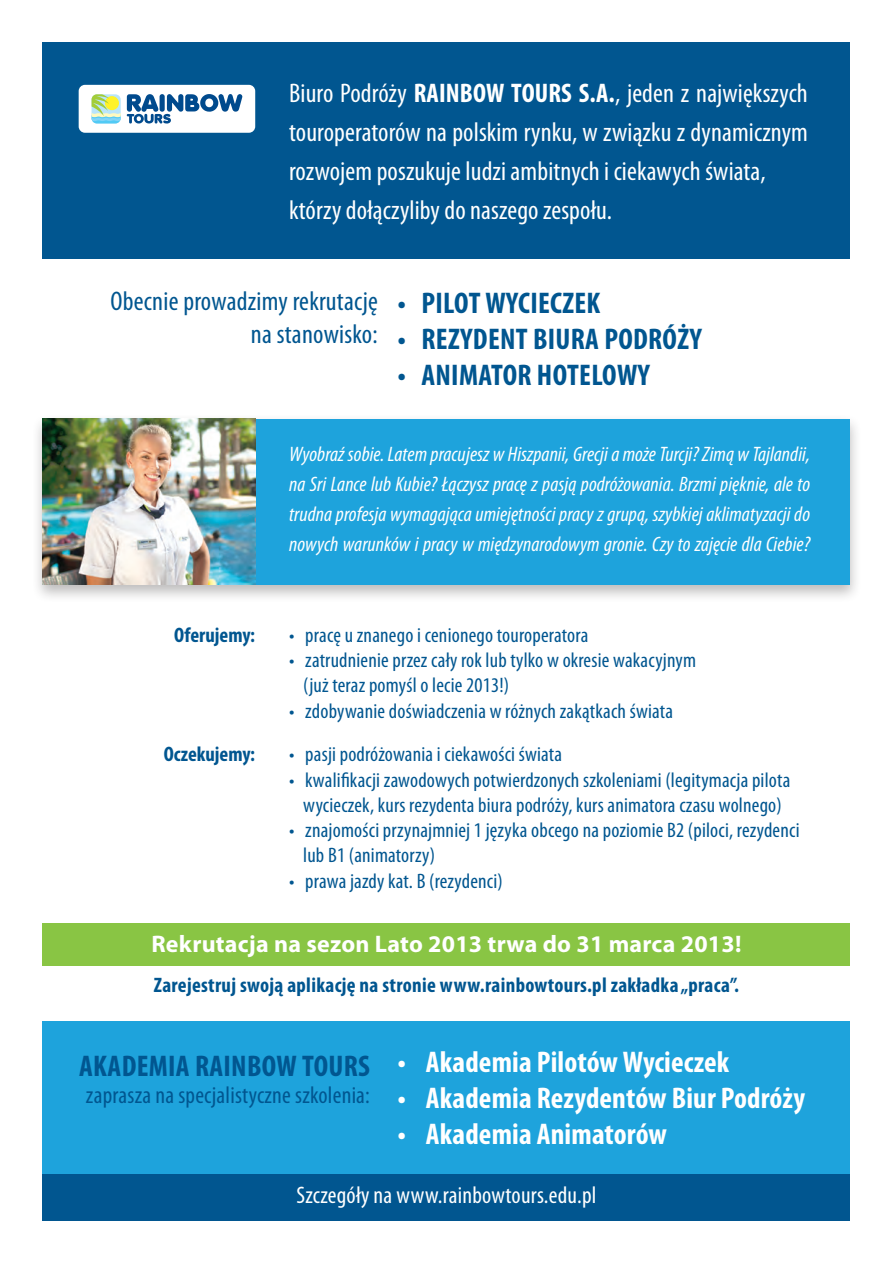
<style>
.page{position:relative;width:893px;height:1263px;background:#fff}
.page>*{position:absolute;margin:0;border:0;box-sizing:border-box;transform-origin:0 0}
.t1{font:700 condensed 30px "Myriad Pro";letter-spacing:.005em;color:#fff}
.t2{font:700 condensed 30px "Myriad Pro";letter-spacing:.01em;color:#015690}
.t3{font:condensed 27px/39px "Myriad Pro";letter-spacing:.005em;color:#fff}
.t4{font:condensed 27px/32.4px "Myriad Pro";letter-spacing:.01em;color:#015690;text-align:right}
.t5{font:700 24px "Myriad Pro";letter-spacing:.01em;color:#fff}
.t6{font:condensed 24px "Myriad Pro";letter-spacing:.01em;color:#015690}
.t7{font:condensed 24px "Myriad Pro";letter-spacing:.01em;color:#fff}
.t8{font:condensed 21px/25.2px "Myriad Pro";letter-spacing:.01em;color:#015690}
.t9{font:italic condensed 21px/30px "Myriad Pro";letter-spacing:.005em;color:#fff;text-align:justify}
.t10{font:700 condensed 21px "Myriad Pro";letter-spacing:.015em;color:#015690}
.s1{font-weight:700}
</style>
<div class="page">
<div style="left:43px;top:43px;width:807px;height:216px;background:#015690"></div>
<div style="left:43px;top:1020px;width:807px;height:200px;background:#1ea3dc"></div>
<div style="left:79px;top:85px;width:176px;height:48px;background:#fff;border-radius:6px"></div>
<svg style="left:92px;top:94px;width:29px;height:29px"></svg>
<svg style="left:127px;top:94px;width:115px;height:30px"></svg>
<div style="left:43px;top:1174px;width:807px;height:46px;background:#015690"></div>
<div style="left:31px;top:413px;width:830px;height:190px;background:#231f20;opacity:.3"></div>
<div style="left:43px;top:419px;width:807px;height:166px;background:#1ea3dc"></div>
<img style="left:43px;top:419px;width:212px;height:166px">
<div style="left:43px;top:923px;width:807px;height:42px;background:#89c544"></div>
<p class="t3" style="left:289px;top:74px;width:520px">Biuro Podróży <span class="s1">RAINBOW TOURS S.A.</span>, jeden z największych touroperatorów na polskim rynku, w związku z dynamicznym rozwojem poszukuje ludzi ambitnych i ciekawych świata, którzy dołączyliby do naszego zespołu.</p>
<p class="t4" style="left:110px;top:285px;width:269px">Obecnie prowadzimy rekrutację na stanowisko:</p>
<h1 class="t2" style="left:397px;top:284px;width:204px">• PILOT WYCIECZEK</h1>
<h1 class="t2" style="left:397px;top:320px;width:306px">• REZYDENT BIURA PODRÓŻY</h1>
<h1 class="t2" style="left:397px;top:356px;width:254px">• ANIMATOR HOTELOWY</h1>
<p class="t9" style="left:289px;top:439px;width:522px">Wyobraź sobie. Latem pracujesz w Hiszpanii, Grecji a może Turcji? Zimą w Tajlandii, na Sri Lance lub Kubie? Łączysz pracę z pasją podróżowania. Brzmi pięknie, ale to trudna profesja wymagająca umiejętności pracy z grupą, szybkiej aklimatyzacji do nowych warunków i pracy w międzynarodowym gronie. Czy to zajęcie dla Ciebie?</p>
<p class="t10" style="left:174px;top:622px;width:83px">Oferujemy:</p>
<p class="t8" style="left:289px;top:622px;width:301px">• pracę u znanego i cenionego touroperatora</p>
<p class="t8" style="left:303px;top:647px;width:394px;text-indent:-14px">• zatrudnienie przez cały rok lub tylko w okresie wakacyjnym (już teraz pomyśl o lecie 2013!)</p>
<p class="t8" style="left:289px;top:698px;width:385px">• zdobywanie doświadczenia w różnych zakątkach świata</p>
<p class="t8" style="left:289px;top:742px;width:275px">• pasji podróżowania i ciekawości świata</p>
<p class="t8" style="left:289px;top:767px;width:503px;text-align:center">• kwalifikacji zawodowych potwierdzonych szkoleniami (legitymacja pilota wycieczek, kurs rezydenta biura podróży, kurs animatora czasu wolnego)</p>
<p class="t8" style="left:303px;top:817px;width:498px;text-indent:-14px">• znajomości przynajmniej 1 języka obcego na poziomie B2 (piloci, rezydenci lub B1 (animatorzy)</p>
<p class="t8" style="left:289px;top:868px;width:215px">• prawa jazdy kat. B (rezydenci)</p>
<p class="t10" style="left:164px;top:741px;width:93px">Oczekujemy:</p>
<p class="t5" style="left:152px;top:928px;width:591px">Rekrutacja na sezon Lato 2013 trwa do 31 marca 2013!</p>
<p class="t10" style="left:154px;top:972px;width:587px">Zarejestruj swoją aplikację na stronie www.rainbowtours.pl zakładka „praca”.</p>
<h1 class="t2" style="left:79px;top:1047px;width:292px">AKADEMIA RAINBOW TOURS</h1>
<p class="t6" style="left:86px;top:1080px;width:285px">zaprasza na specjalistyczne szkolenia:</p>
<h1 class="t1" style="left:397px;top:1043px;width:333px">• Akademia Pilotów Wycieczek</h1>
<h1 class="t1" style="left:397px;top:1079px;width:409px">• Akademia Rezydentów Biur Podróży</h1>
<h1 class="t1" style="left:397px;top:1115px;width:271px">• Akademia Animatorów</h1>
<p class="t7" style="left:297px;top:1180px;width:301px">Szczegóły na www.rainbowtours.edu.pl</p>
</div>
